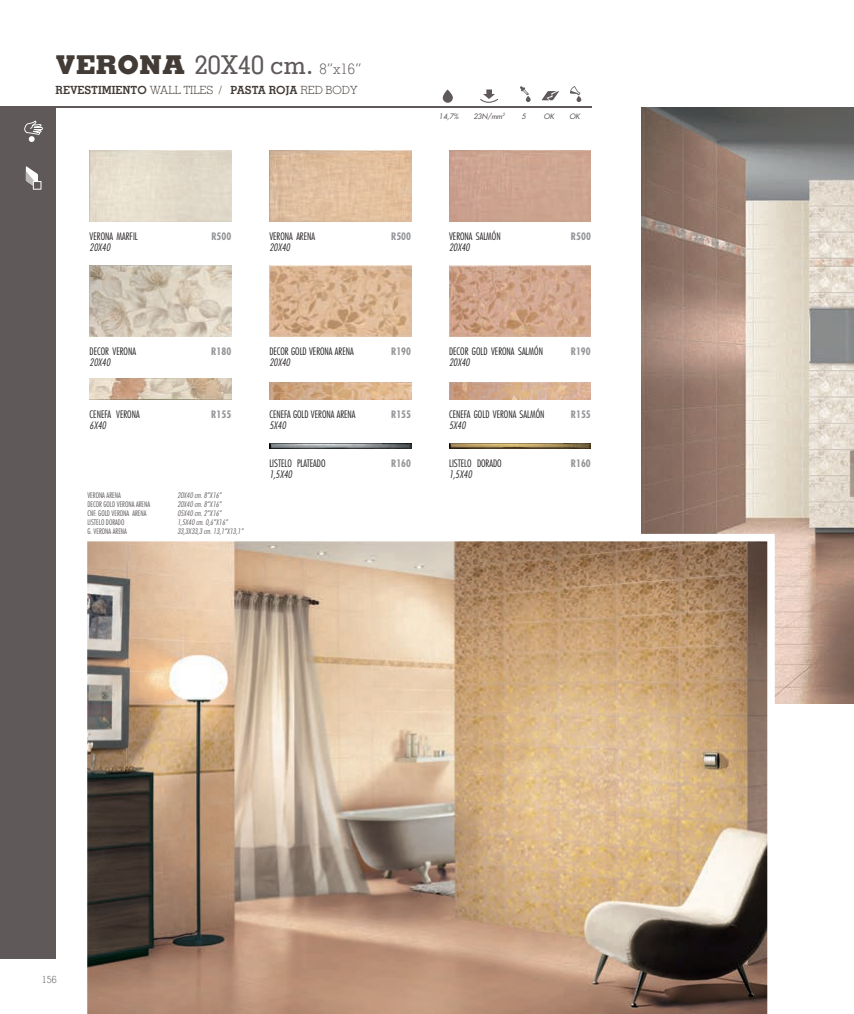
<style>
.page{position:relative;width:854px;height:1014px;background:#fff}
.page>*{position:absolute;margin:0;border:0;box-sizing:border-box;transform-origin:0 0}
.t1{font:500 25.88px "Memphis LT Std";color:#5f5959}
.t2{font:700 11.25px "Memphis LT Std";color:#433b35}
.t3{font:300 condensed 10px "Futura Std";color:#231f20}
.t4{font:italic 300 condensed 10px "Futura Std";color:#231f20}
.t5{font:700 condensed 10px "Futura Std";color:#939598}
.t6{font:300 10px "Memphis LT Std";color:#5f5959}
.t7{font:italic 300 condensed 7.5px "Futura Std";color:#5f5959}
.t8{font:300 condensed 7.5px "Futura Std";color:#5f5959}
.t9{font:italic 500 7.25px "Futura Std";color:#5f5959}
.s1{font-weight:800;color:#433b35}
.s2{font-weight:300;font-size:14.75px}
.s3{font-weight:300}
</style>
<div class="page">
<div style="left:0;top:106px;width:56px;height:852px;background:#5f5959"></div>
<svg style="left:24px;top:120px;width:19px;height:22px"></svg>
<img style="left:641px;top:107px;width:213px;height:596px">
<hr style="left:0;top:106px;width:591px;height:1px;background:#5f5959">
<svg style="left:443px;top:89px;width:10px;height:14px"></svg>
<svg style="left:480px;top:89px;width:18px;height:14px"></svg>
<svg style="left:520px;top:86px;width:11px;height:16px"></svg>
<svg style="left:542px;top:91px;width:17px;height:9px"></svg>
<svg style="left:570px;top:86px;width:11px;height:16px"></svg>
<img style="left:90px;top:378px;width:141px;height:22px">
<img style="left:269px;top:382px;width:142px;height:18px">
<img style="left:449px;top:382px;width:142px;height:18px">
<img style="left:269px;top:151px;width:142px;height:70px">
<img style="left:269px;top:266px;width:142px;height:71px">
<img style="left:90px;top:266px;width:141px;height:71px">
<img style="left:449px;top:266px;width:142px;height:71px">
<img style="left:87px;top:534px;width:688px;height:479px">
<img style="left:449px;top:443px;width:142px;height:5px">
<img style="left:269px;top:443px;width:142px;height:5px">
<svg style="left:26px;top:166px;width:15px;height:24px"></svg>
<h1 class="t1" style="left:56px;top:49px;width:308px"><span class="s1">VERONA</span> 20X40 cm. <span class="s2">8”x16”</span></h1>
<p class="t2" style="left:56px;top:83px;width:303px">REVESTIMIENTO <span class="s3">WALL TILES /</span> PASTA ROJA <span class="s3">RED BODY</span></p>
<p class="t9" style="left:439px;top:112px;width:21px">14,7%</p>
<p class="t9" style="left:473px;top:112px;width:33px">23N/mm<sup>2</sup></p>
<p class="t9" style="left:521px;top:112px;width:6px">5</p>
<p class="t9" style="left:544px;top:112px;width:12px">OK</p>
<p class="t9" style="left:569px;top:112px;width:12px">OK</p>
<p class="t3" style="left:90px;top:230px;width:50px">VERONA MARFIL</p>
<p class="t5" style="left:211px;top:230px;width:21px">R500</p>
<p class="t4" style="left:90px;top:241px;width:22px">20X40</p>
<p class="t3" style="left:269px;top:230px;width:47px">VERONA ARENA</p>
<p class="t5" style="left:391px;top:230px;width:21px">R500</p>
<p class="t4" style="left:269px;top:241px;width:22px">20X40</p>
<p class="t3" style="left:449px;top:230px;width:53px">VERONA SALMÓN</p>
<p class="t5" style="left:571px;top:230px;width:21px">R500</p>
<p class="t4" style="left:449px;top:241px;width:22px">20X40</p>
<p class="t3" style="left:90px;top:345px;width:48px">DECOR VERONA</p>
<p class="t5" style="left:211px;top:345px;width:21px">R180</p>
<p class="t4" style="left:90px;top:356px;width:22px">20X40</p>
<p class="t3" style="left:269px;top:345px;width:86px">DECOR GOLD VERONA ARENA</p>
<p class="t5" style="left:391px;top:345px;width:21px">R190</p>
<p class="t4" style="left:269px;top:356px;width:22px">20X40</p>
<p class="t3" style="left:449px;top:345px;width:95px">DECOR GOLD VERONA SALMÓN</p>
<p class="t5" style="left:571px;top:345px;width:21px">R190</p>
<p class="t4" style="left:449px;top:356px;width:22px">20X40</p>
<p class="t3" style="left:90px;top:408px;width:52px">CENEFA VERONA</p>
<p class="t5" style="left:211px;top:408px;width:21px">R155</p>
<p class="t4" style="left:90px;top:420px;width:18px">6X40</p>
<p class="t3" style="left:269px;top:408px;width:88px">CENEFA GOLD VERONA ARENA</p>
<p class="t5" style="left:391px;top:408px;width:21px">R155</p>
<p class="t4" style="left:269px;top:420px;width:18px">5X40</p>
<p class="t3" style="left:449px;top:408px;width:97px">CENEFA GOLD VERONA SALMÓN</p>
<p class="t5" style="left:571px;top:408px;width:21px">R155</p>
<p class="t4" style="left:449px;top:420px;width:18px">5X40</p>
<p class="t3" style="left:269px;top:457px;width:58px">LISTELO PLATEADO</p>
<p class="t5" style="left:391px;top:457px;width:21px">R160</p>
<p class="t4" style="left:269px;top:468px;width:24px">1,5X40</p>
<p class="t3" style="left:449px;top:457px;width:54px">LISTELO DORADO</p>
<p class="t5" style="left:571px;top:457px;width:21px">R160</p>
<p class="t4" style="left:449px;top:468px;width:24px">1,5X40</p>
<p class="t8" style="left:87px;top:490px;width:35px">VERONA ARENA</p>
<p class="t7" style="left:177px;top:490px;width:46px">20X40 cm. 8”X16”</p>
<p class="t8" style="left:87px;top:499px;width:64px">DECOR GOLD VERONA ARENA</p>
<p class="t7" style="left:177px;top:499px;width:46px">20X40 cm. 8”X16”</p>
<p class="t8" style="left:87px;top:508px;width:61px">CNF. GOLD VERONA ARENA</p>
<p class="t7" style="left:177px;top:508px;width:46px">05X40 cm. 2”X16”</p>
<p class="t8" style="left:87px;top:517px;width:38px">LISTELO DORADO</p>
<p class="t7" style="left:177px;top:517px;width:52px">1,5X40 cm. 0,6”X16”</p>
<p class="t8" style="left:87px;top:526px;width:41px">G. VERONA ARENA</p>
<p class="t7" style="left:177px;top:526px;width:68px">33,3X33,3 cm. 13,1”X13,1”</p>
<p class="t6" style="left:42px;top:973px;width:16px">156</p>
</div>
